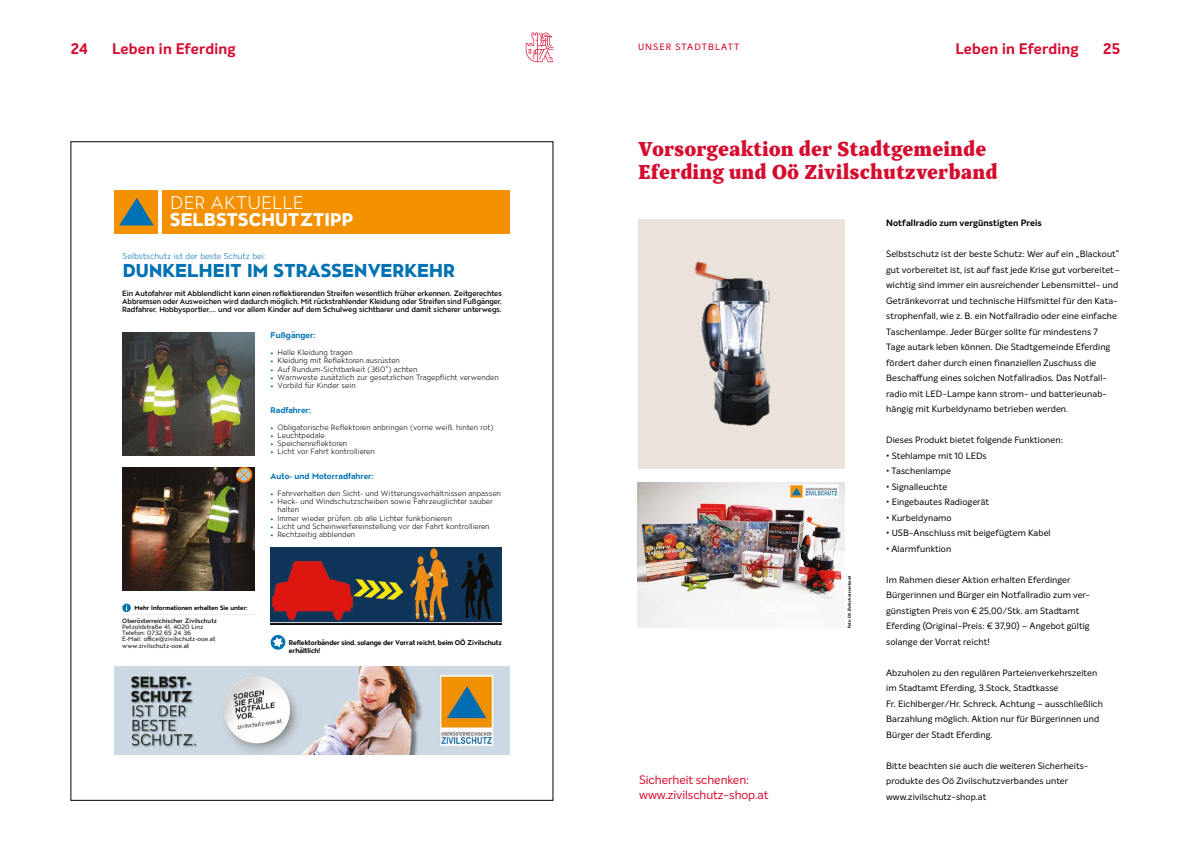
<style>
.page{position:relative;width:1191px;height:842px;background:#fff}
.page>*{position:absolute;margin:0;border:0;box-sizing:border-box;transform-origin:0 0}
.t1{font:900 20px/23px "TT Bells";color:#d50c2f}
.t2{font:800 18.6px "ATC Overlook";letter-spacing:.01em;color:#0072b3}
.t3{font:800 18.3px "ATC Overlook";letter-spacing:.01em;color:#fff}
.t4{font:300 18.3px "ATC Overlook";letter-spacing:.01em;color:#fff}
.t5{font:700 15px "Intelo Alt";letter-spacing:.015em;color:#d50c2f}
.t6{font:12px/15.5px "Intelo Alt";letter-spacing:-.005em;color:#d50c2f}
.t7{font:9px/15.5px "Intelo Alt";letter-spacing:.01em;color:#000}
.t8{font:700 9px "Intelo Alt";letter-spacing:.01em;color:#000}
.t9{font:500 9px "Intelo Alt";letter-spacing:.12em;color:#d50c2f}
.t10{font:700 8.3px "ATC Overlook";color:#0072b3}
.t11{font:300 8.3px "ATC Overlook";color:#0072b3}
.t12{font:300 7.6px/8.3px "ATC Overlook";color:#000}
.t13{font:500 7.6px/8.3px "ATC Overlook";letter-spacing:-.01em;color:#000;text-align:justify}
.t14{font:700 6.9px/8.3px "ATC Overlook";letter-spacing:-.01em;color:#000}
.t15{font:6.2px/6.2px "ATC Overlook";color:#000}
.t16{font:700 6.2px "ATC Overlook";color:#000}
.t17{font:500 6.2px "ATC Overlook";color:#000}
.t18{font:italic 700 4px "Intelo Alt";color:#000}
.s1{font-family:"Minion Pro";font-weight:400;color:#0072b3}
</style>
<div class="page">
<div style="left:638px;top:219px;width:206px;height:250px;background:#e9e3dc"></div>
<img style="left:637px;top:482px;width:207px;height:146px">
<img style="left:694px;top:261px;width:77px;height:165px">
<div style="left:162px;top:190px;width:348px;height:44px;background:#f39100"></div>
<div style="left:114px;top:190px;width:44px;height:44px;background:#f39100"></div>
<svg style="left:119px;top:198px;width:35px;height:27px"></svg>
<img style="left:114px;top:667px;width:396px;height:88px">
<svg style="left:270px;top:634px;width:16px;height:16px"></svg>
<hr style="left:122px;top:614px;width:133px;height:1px;background:#ececed">
<img style="left:122px;top:332px;width:133px;height:124px">
<svg style="left:122px;top:603px;width:9px;height:9px"></svg>
<img style="left:122px;top:467px;width:133px;height:123px">
<img style="left:271px;top:547px;width:230px;height:78px">
<svg style="left:526px;top:33px;width:27px;height:29px"></svg>
<p class="t9" style="left:638px;top:41px;width:103px">UNSER STADTBLATT</p>
<h3 class="t5" style="left:71px;top:40px;width:19px">24</h3>
<h3 class="t5" style="left:112px;top:40px;width:125px">Leben in Eferding</h3>
<h3 class="t5" style="left:955px;top:40px;width:125px">Leben in Eferding</h3>
<h3 class="t5" style="left:1103px;top:40px;width:18px">25</h3>
<h1 class="t1" style="left:638px;top:138px;width:361px">Vorsorgeaktion der Stadtgemeinde<br>Eferding und Oö Zivilschutzverband</h1>
<h3 class="t4" style="left:170px;top:192px;width:135px">DER AKTUELLE</h3>
<h3 class="t3" style="left:170px;top:210px;width:184px">SELBSTSCHUTZTIPP</h3>
<p class="t11" style="left:123px;top:251px;width:145px">Selbstschutz ist der beste Schutz bei:</p>
<h2 class="t2" style="left:123px;top:260px;width:333px">DUNKELHEIT IM STRASSENVERKEHR</h2>
<p class="t13" style="left:122px;top:289px;width:381px">Ein Autofahrer mit Abblendlicht kann einen reflektierenden Streifen wesentlich früher erkennen. Zeitgerechtes Abbremsen oder Ausweichen wird dadurch möglich. Mit rückstrahlender Kleidung oder Streifen sind Fußgänger, Radfahrer, Hobbysportler,... und vor allem Kinder auf dem Schulweg sichtbarer und damit sicherer unterwegs.</p>
<p class="t10" style="left:271px;top:331px;width:47px">Fußgänger:</p>
<p class="t12" style="left:271px;top:349px;width:84px"><span class="s1">•</span> Helle Kleidung tragen</p>
<p class="t12" style="left:271px;top:357px;width:131px"><span class="s1">•</span> Kleidung mit Reflektoren ausrüsten</p>
<p class="t12" style="left:271px;top:365px;width:148px"><span class="s1">•</span> Auf Rundum-Sichtbarkeit (360°) achten</p>
<p class="t12" style="left:271px;top:373px;width:229px"><span class="s1">•</span> Warnweste zusätzlich zur gesetzlichen Tragepflicht verwenden</p>
<p class="t12" style="left:271px;top:382px;width:87px"><span class="s1">•</span> Vorbild für Kinder sein</p>
<p class="t10" style="left:271px;top:405px;width:42px">Radfahrer:</p>
<p class="t12" style="left:271px;top:423px;width:224px"><span class="s1">•</span> Obligatorische Reflektoren anbringen (vorne weiß, hinten rot)</p>
<p class="t12" style="left:271px;top:431px;width:56px"><span class="s1">•</span> Leuchtpedale</p>
<p class="t12" style="left:271px;top:440px;width:78px"><span class="s1">•</span> Speichenreflektoren</p>
<p class="t12" style="left:271px;top:448px;width:106px"><span class="s1">•</span> Licht vor Fahrt kontrollieren</p>
<p class="t10" style="left:271px;top:472px;width:105px">Auto- und Motorradfahrer:</p>
<p class="t12" style="left:271px;top:489px;width:232px"><span class="s1">•</span> Fahrverhalten den Sicht- und Witterungsverhältnissen anpassen</p>
<p class="t12" style="left:277px;top:498px;width:217px;text-indent:-7px"><span class="s1">•</span> Heck- und Windschutzscheiben sowie Fahrzeuglichter sauber halten</p>
<p class="t12" style="left:271px;top:514px;width:183px"><span class="s1">•</span> Immer wieder prüfen, ob alle Lichter funktionieren</p>
<p class="t12" style="left:271px;top:522px;width:220px"><span class="s1">•</span> Licht und Scheinwerfereinstellung vor der Fahrt kontrollieren</p>
<p class="t12" style="left:271px;top:531px;width:86px"><span class="s1">•</span> Rechtzeitig abblenden</p>
<p class="t16" style="left:134px;top:605px;width:115px">Mehr Informationen erhalten Sie unter:</p>
<p class="t17" style="left:122px;top:617px;width:96px">Oberösterreichischer Zivilschutz</p>
<p class="t15" style="left:122px;top:624px;width:95px">Petzoldstraße 41, 4020 Linz<br>Telefon: 0732 65 24 36<br>E-Mail: office@zivilschutz-ooe.at www.zivilschutz-ooe.at</p>
<p class="t14" style="left:289px;top:639px;width:214px">Reflektorbänder sind, solange der Vorrat reicht, beim OÖ Zivilschutz erhältlich!</p>
<h3 class="t6" style="left:639px;top:772px;width:131px">Sicherheit schenken: www.zivilschutz-shop.at</h3>
<p class="t18" style="left:846px;top:628px;width:54px;rotate:-90deg">Foto: Oö Zivilschutzverband</p>
<p class="t8" style="left:886px;top:217px;width:157px">Notfallradio zum vergünstigten Preis</p>
<p class="t7" style="left:886px;top:246px;width:235px">Selbstschutz ist der beste Schutz: Wer auf ein „Blackout“ gut vorbereitet ist, ist auf fast jede Krise gut vorbereitet– wichtig sind immer ein ausreichender Lebensmittel- und Getränkevorrat und technische Hilfsmittel für den Kata&shy;strophenfall, wie z. B. ein Notfallradio oder eine einfache Taschenlampe. Jeder Bürger sollte für mindestens 7<br>Tage autark leben können. Die Stadtgemeinde Eferding fördert daher durch einen finanziellen Zuschuss die Beschaffung eines solchen Notfallradios. Das Notfall&shy;radio mit LED-Lampe kann strom- und batterieunab&shy;hängig mit Kurbeldynamo betrieben werden.</p>
<p class="t7" style="left:886px;top:432px;width:179px">Dieses Produkt bietet folgende Funktionen:</p>
<p class="t7" style="left:886px;top:448px;width:102px">• Stehlampe mit 10 LEDs</p>
<p class="t7" style="left:886px;top:463px;width:66px">• Taschenlampe</p>
<p class="t7" style="left:886px;top:479px;width:62px">• Signalleuchte</p>
<p class="t7" style="left:886px;top:494px;width:104px">• Eingebautes Radiogerät</p>
<p class="t7" style="left:886px;top:510px;width:67px">• Kurbeldynamo</p>
<p class="t7" style="left:886px;top:525px;width:166px">• USB-Anschluss mit beigefügtem Kabel</p>
<p class="t7" style="left:886px;top:541px;width:67px">• Alarmfunktion</p>
<p class="t7" style="left:886px;top:572px;width:205px">Im Rahmen dieser Aktion erhalten Eferdinger Bürgerinnen und Bürger ein Notfallradio zum ver&shy;günstigten Preis von € 25,00/Stk. am Stadtamt Eferding (Original-Preis: € 37,90) – Angebot gültig solange der Vorrat reicht!</p>
<p class="t7" style="left:886px;top:665px;width:218px">Abzuholen zu den regulären Parteienverkehrszeiten im Stadtamt Eferding, 3.Stock, Stadtkasse<br>Fr. Eichlberger/Hr. Schreck. Achtung – ausschließlich Barzahlung möglich. Aktion nur für Bürgerinnen und Bürger der Stadt Eferding.</p>
<p class="t7" style="left:886px;top:758px;width:204px">Bitte beachten sie auch die weiteren Sicherheits&shy;produkte des Oö Zivilschutzverbandes unter www.zivilschutz-shop.at</p>
</div>
